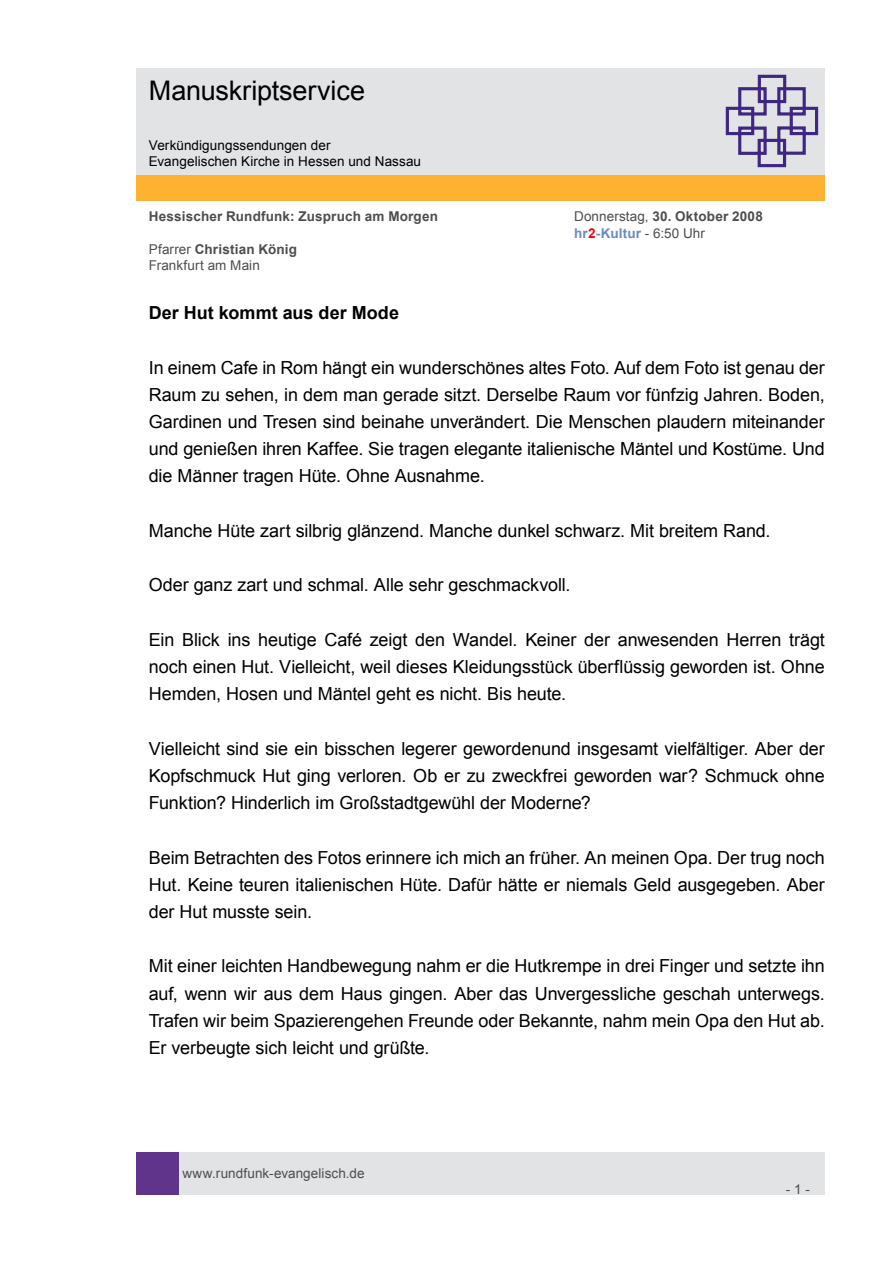
<style>
.page{position:relative;width:893px;height:1263px;background:#fff}
.page>*{position:absolute;margin:0;border:0;box-sizing:border-box;transform-origin:0 0}
.t1{font:27px "Arial";letter-spacing:-.005em;color:#000}
.t2{font:18px/27.2px "Arial";letter-spacing:-.005em;color:#000;text-align:justify}
.t3{font:700 18px "Arial";color:#000}
.t4{font:13.5px/16.2px "Arial";letter-spacing:.005em;color:#4d4d4d}
.t5{font:13.5px/16.2px "Arial";letter-spacing:.005em;color:#000}
.t6{font:700 13.5px "Arial";letter-spacing:.015em;color:#4d4d4d}
.s1{font-weight:700}
.s2{font-weight:700;color:#688bc0}
.s3{font-weight:700;color:#f00}
</style>
<div class="page">
<div style="left:179px;top:1152px;width:646px;height:43px;background:#e2e3e4"></div>
<div style="left:136px;top:1152px;width:43px;height:43px;background:#5f348a"></div>
<div style="left:136px;top:175px;width:689px;height:26px;background:#ffb132"></div>
<div style="left:136px;top:68px;width:689px;height:106px;background:#e2e3e4"></div>
<svg style="left:725px;top:74px;width:94px;height:94px"></svg>
<h1 class="t1" style="left:149px;top:73px;width:218px">Manuskriptservice</h1>
<p class="t5" style="left:149px;top:137px;width:274px">Verkündigungssendungen der<br>Evangelischen Kirche in Hessen und Nassau</p>
<p class="t6" style="left:149px;top:208px;width:291px">Hessischer Rundfunk: Zuspruch am Morgen</p>
<p class="t4" style="left:574px;top:209px;width:190px">Donnerstag, <span class="s1">30. Oktober 2008 </span><span class="s2">hr</span><span class="s3">2</span><span class="s2">-Kultur</span> - 6:50 Uhr</p>
<p class="t4" style="left:149px;top:241px;width:150px">Pfarrer <span class="s1">Christian König<br></span>Frankfurt am Main</p>
<p class="t3" style="left:149px;top:301px;width:252px">Der Hut kommt aus der Mode</p>
<p class="t2" style="left:149px;top:354px;width:677px">In einem Cafe in Rom hängt ein wunderschönes altes Foto. Auf dem Foto ist genau der Raum zu sehen, in dem man gerade sitzt. Derselbe Raum vor fünfzig Jahren. Boden, Gardinen und Tresen sind beinahe unverändert. Die Menschen plaudern miteinander und genießen ihren Kaffee. Sie tragen elegante italienische Mäntel und Kostüme. Und die Männer tragen Hüte. Ohne Ausnahme.</p>
<p class="t2" style="left:149px;top:517px;width:623px">Manche Hüte zart silbrig glänzend. Manche dunkel schwarz. Mit breitem Rand.</p>
<p class="t2" style="left:149px;top:572px;width:423px">Oder ganz zart und schmal. Alle sehr geschmackvoll.</p>
<p class="t2" style="left:149px;top:626px;width:677px">Ein Blick ins heutige Café zeigt den Wandel. Keiner der anwesenden Herren trägt noch einen Hut. Vielleicht, weil dieses Kleidungsstück überflüssig geworden ist. Ohne Hemden, Hosen und Mäntel geht es nicht. Bis heute.</p>
<p class="t2" style="left:149px;top:735px;width:677px">Vielleicht sind sie ein bisschen legerer gewordenund insgesamt vielfältiger. Aber der Kopfschmuck Hut ging verloren. Ob er zu zweckfrei geworden war? Schmuck ohne Funktion? Hinderlich im Großstadtgewühl der Moderne?</p>
<p class="t2" style="left:149px;top:844px;width:677px">Beim Betrachten des Fotos erinnere ich mich an früher. An meinen Opa. Der trug noch Hut. Keine teuren italienischen Hüte. Dafür hätte er niemals Geld ausgegeben. Aber der Hut musste sein.</p>
<p class="t2" style="left:149px;top:953px;width:677px">Mit einer leichten Handbewegung nahm er die Hutkrempe in drei Finger und setzte ihn auf, wenn wir aus dem Haus gingen. Aber das Unvergessliche geschah unterwegs.<br>Trafen wir beim Spazierengehen Freunde oder Bekannte, nahm mein Opa den Hut ab.<br>Er verbeugte sich leicht und grüßte.</p>
<p class="t4" style="left:182px;top:1165px;width:184px">www.rundfunk-evangelisch.de</p>
<p class="t4" style="left:786px;top:1181px;width:26px">- 1 -</p>
</div>
